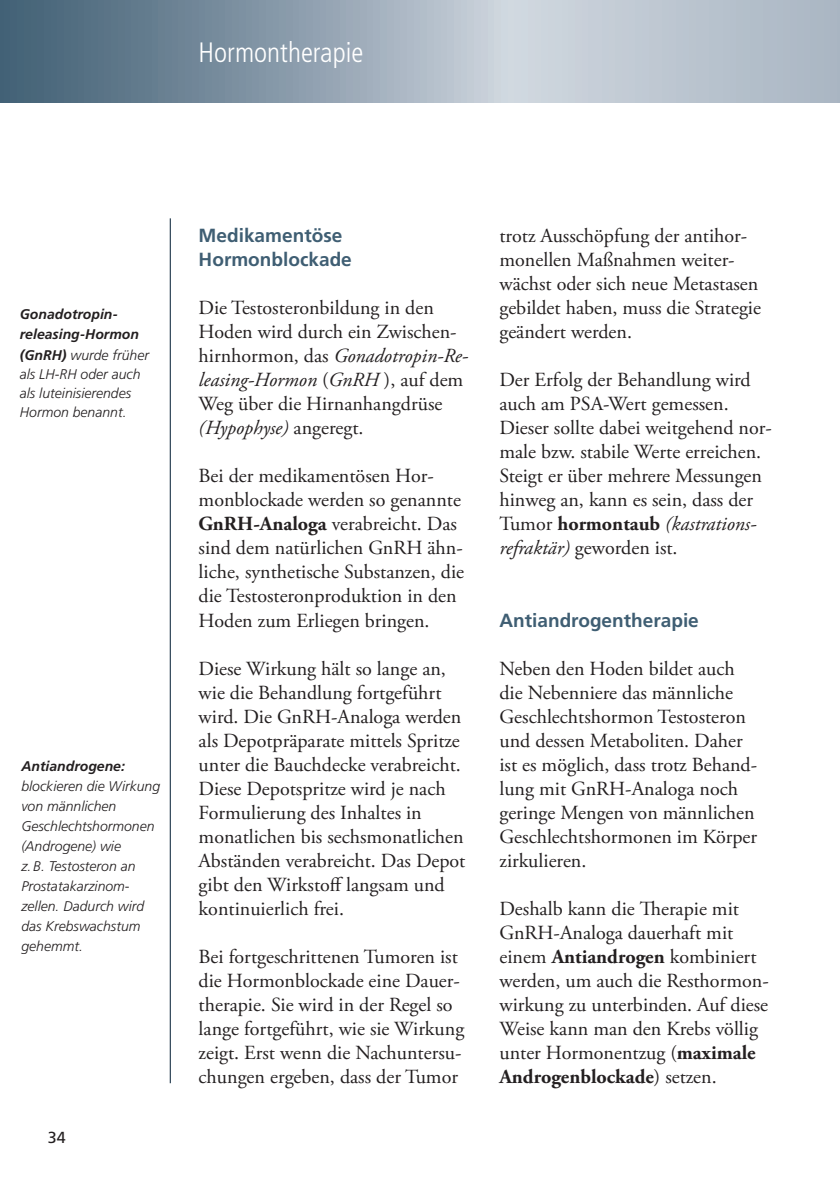
<style>
.page{position:relative;width:840px;height:1191px;background:#fff}
.page>*{position:absolute;margin:0;border:0;box-sizing:border-box;transform-origin:0 0}
.t1{font:300 condensed 28px "Frutiger LT Std";color:#fff}
.t2{font:20px/24px "Adobe Garamond Pro";color:#231f20}
.t3{font:700 19px/24px "Frutiger LT Std";color:#3f5e73}
.t4{font:16px "Frutiger LT Std";color:#231f20}
.t5{font:italic 300 14px/20px "Frutiger LT Std";color:#231f20}
.t6{font:italic 700 14px "Frutiger LT Std";color:#231f20}
.s1{font-weight:700}
.s2{font-style:italic}
</style>
<div class="page">
<svg style="left:0;top:0;width:839px;height:102px;background:#99a9b6"></svg>
<hr style="left:170px;top:218px;width:1px;height:865px;background:#001c33">
<h1 class="t1" style="left:198px;top:36px;width:166px">Hormontherapie</h1>
<p class="t5" style="left:20px;top:305px;width:131px;line-height:19.4px"><span class="s1">Gonadotropin&shy;releasing-Hormon (GnRH)</span> wurde früher als LH-RH oder auch als luteinisierendes<br>Hormon benannt.</p>
<p class="t6" style="left:21px;top:757px;width:105px">Antiandrogene:</p>
<p class="t5" style="left:21px;top:776px;width:140px">blockieren die Wirkung von männlichen<br>Geschlechtshormonen (Androgene) wie<br>z.B. Testosteron an<br>Prostatakarzinom&shy;zellen. Dadurch wird das Krebswachstum gehemmt.</p>
<p class="t4" style="left:48px;top:1128px;width:19px">34</p>
<p class="t3" style="left:198px;top:224px;width:155px">Medikamentöse<br>Hormonblockade</p>
<p class="t2" style="left:198px;top:297px;width:271px">Die Testosteronbildung in den<br>Hoden wird durch ein Zwischen&shy;hirnhormon, das <span class="s2">Gonadotropin-Re&shy;leasing-Hormon</span> (<span class="s2">GnRH</span> ), auf dem<br>Weg über die Hirnanhangdrüse <span class="s2">(Hypophyse)</span> angeregt.</p>
<p class="t2" style="left:198px;top:465px;width:267px">Bei der medikamentösen Hor&shy;monblockade werden so genannte<br><span class="s1">GnRH-Analoga</span> verabreicht. Das sind dem natürlichen GnRH ähn&shy;liche, synthetische Substanzen, die die Testosteronproduktion in den<br>Hoden zum Erliegen bringen.</p>
<p class="t2" style="left:198px;top:657px;width:268px">Diese Wirkung hält so lange an, wie die Behandlung fortgeführt wird. Die GnRH-Analoga werden als Depotpräparate mittels Spritze unter die Bauchdecke verabreicht.<br>Diese Depotspritze wird je nach<br>Formulierung des Inhaltes in monatlichen bis sechsmonatlichen<br>Abständen verabreicht. Das Depot gibt den Wirkstoff langsam und kontinuierlich frei.</p>
<p class="t2" style="left:198px;top:945px;width:267px">Bei fortgeschrittenen Tumoren ist die Hormonblockade eine Dauer&shy;therapie. Sie wird in der Regel so lange fortgeführt, wie sie Wirkung zeigt. Erst wenn die Nachuntersu&shy;chungen ergeben, dass der Tumor</p>
<p class="t2" style="left:499px;top:225px;width:263px">trotz Ausschöpfung der antihor&shy;monellen Maßnahmen weiter&shy;wächst oder sich neue Metastasen gebildet haben, muss die Strategie geändert werden.</p>
<p class="t2" style="left:499px;top:369px;width:274px">Der Erfolg der Behandlung wird auch am PSA-Wert gemessen.<br>Dieser sollte dabei weitgehend nor&shy;male bzw. stabile Werte erreichen.<br>Steigt er über mehrere Messungen hinweg an, kann es sein, dass der<br>Tumor <span class="s1">hormontaub</span> <span class="s2">(kastrations&shy;refraktär)</span> geworden ist.</p>
<p class="t3" style="left:499px;top:608px;width:201px">Antiandrogentherapie</p>
<p class="t2" style="left:499px;top:657px;width:259px">Neben den Hoden bildet auch die Nebenniere das männliche<br>Geschlechtshormon Testosteron und dessen Metaboliten. Daher ist es möglich, dass trotz Behand&shy;lung mit GnRH-Analoga noch geringe Mengen von männlichen<br>Geschlechtshormonen im Körper zirkulieren.</p>
<p class="t2" style="left:499px;top:897px;width:270px">Deshalb kann die Therapie mit<br>GnRH-Analoga dauerhaft mit einem <span class="s1">Antiandrogen</span> kombiniert werden, um auch die Resthormon&shy;wirkung zu unterbinden. Auf diese<br>Weise kann man den Krebs völlig unter Hormonentzug (<span class="s1">maximale<br>Androgenblockade</span>) setzen.</p>
</div>
